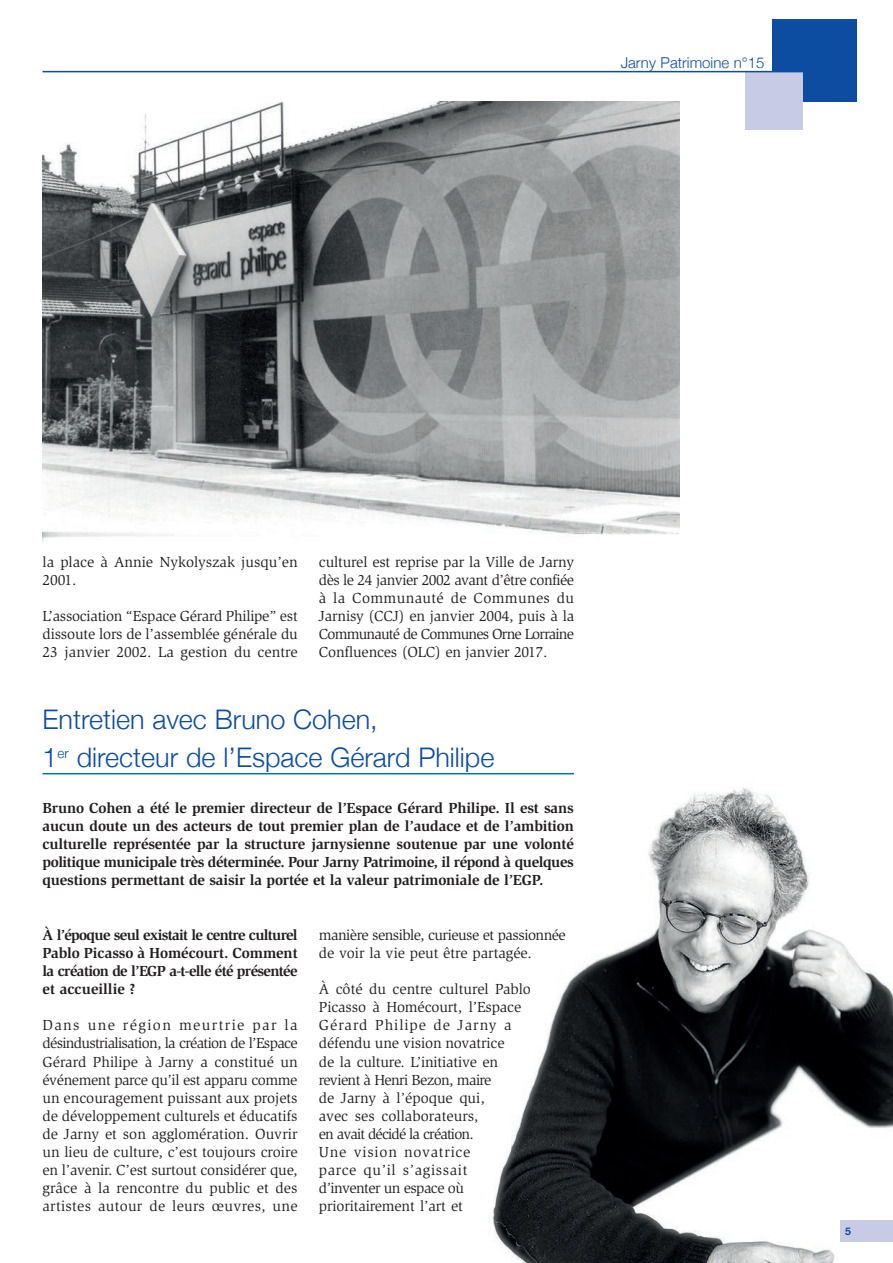
<style>
.page{position:relative;width:893px;height:1263px;background:#fff}
.page>*{position:absolute;margin:0;border:0;box-sizing:border-box;transform-origin:0 0}
.t1{font:300 27px/38.2px "Helvetica Neue";color:#0d4da1}
.t2{font:15px/18px "Slimbach";letter-spacing:-.01em;color:#231f20;text-align:justify}
.t3{font:700 15px/18px "Slimbach";letter-spacing:-.01em;color:#231f20;text-align:justify}
.t4{font:15px/18px "Slimbach";letter-spacing:-.035em;color:#231f20}
.t5{font:300 15px "Helvetica Neue";color:#0d4da1}
.t6{font:700 10.5px "Helvetica Neue";color:#0d4da1}
</style>
<div class="page">
<img style="left:488px;top:773px;width:405px;height:490px">
<img style="left:43px;top:101px;width:637px;height:441px">
<div style="left:840px;top:1220px;width:53px;height:22px;background:#c7cbe6"></div>
<div style="left:772px;top:19px;width:84px;height:82px;background:#0d4da1"></div>
<div style="left:745px;top:73px;width:57px;height:57px;background:#c7cbe6"></div>
<hr style="left:43px;top:71px;width:813px;height:1px;background:#0d4da1">
<hr style="left:43px;top:773px;width:531px;height:1px;background:#0072bc">
<p class="t5" style="left:621px;top:50px;width:145px">Jarny Patrimoine n°15</p>
<p class="t2" style="left:43px;top:553px;width:257px">la place à Annie Nykolyszak jusqu’en<br>2001.</p>
<p class="t2" style="left:43px;top:607px;width:257px">L’association “Espace Gérard Philipe” est dissoute lors de l’assemblée générale du 23 janvier 2002. La gestion du centre</p>
<p class="t2" style="left:319px;top:553px;width:257px">culturel est reprise par la Ville de Jarny dès le 24 janvier 2002 avant d’être confiée à la Communauté de Communes du Jarnisy (CCJ) en janvier 2004, puis à la Communauté de Communes Orne Lorraine Confluences (OLC) en janvier 2017.</p>
<h1 class="t1" style="left:43px;top:698px;width:453px">Entretien avec Bruno Cohen,<br>1<sup>er</sup> directeur de l’Espace Gérard Philipe</h1>
<p class="t3" style="left:43px;top:799px;width:533px">Bruno Cohen a été le premier directeur de l’Espace Gérard Philipe. Il est sans aucun doute un des acteurs de tout premier plan de l’audace et de l’ambition culturelle représentée par la structure jarnysienne soutenue par une volonté politique municipale très déterminée. Pour Jarny Patrimoine, il répond à quelques questions permettant de saisir la portée et la valeur patrimoniale de l’EGP.</p>
<p class="t3" style="left:43px;top:926px;width:257px">À l’époque seul existait le centre culturel Pablo Picasso à Homécourt. Comment la création de l’EGP a-t-elle été présentée et accueillie ?</p>
<p class="t2" style="left:43px;top:1016px;width:257px">Dans une région meurtrie par la désindustrialisation, la création de l’Espace Gérard Philipe à Jarny a constitué un événement parce qu’il est apparu comme un encouragement puissant aux projets de développement culturels et éducatifs de Jarny et son agglomération. Ouvrir un lieu de culture, c’est toujours croire en l’avenir. C’est surtout considérer que, grâce à la rencontre du public et des artistes autour de leurs œuvres, une</p>
<p class="t4" style="left:319px;top:926px;width:248px">manière sensible, curieuse et passionnée de voir la vie peut être partagée.</p>
<p class="t2" style="left:319px;top:980px;width:214px;text-align:left">À côté du centre culturel Pablo<br>Picasso à Homécourt, l’Espace<br>Gérard Philipe de Jarny a défendu une vision novatrice<br>de la culture. L’initiative en revient à Henri Bezon, maire<br>de Jarny à l’époque qui,<br>avec ses collaborateurs,<br>en avait décidé la création.<br>Une vision novatrice<br>parce qu’il s’agissait d’inventer un espace où prioritairement l’art et</p>
<p class="t6" style="left:845px;top:1223px;width:7px">5</p>
</div>
